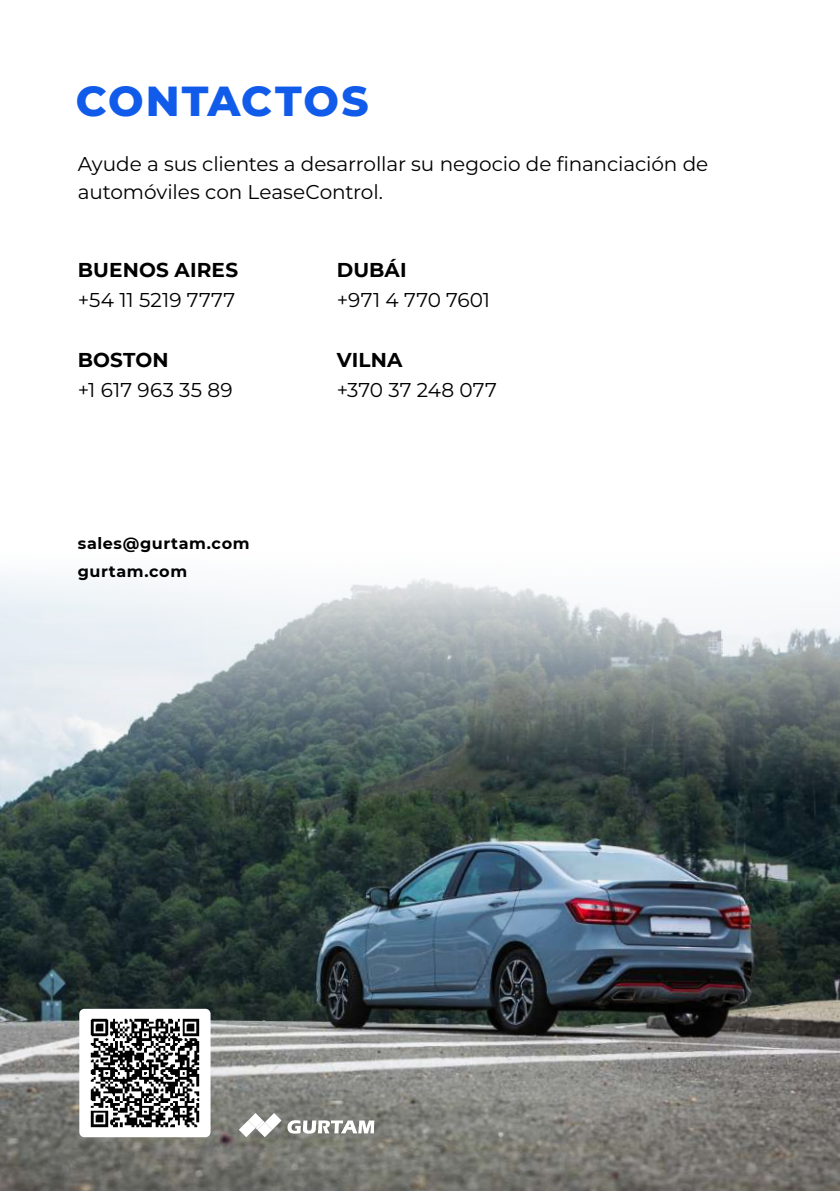
<style>
.page{position:relative;width:840px;height:1191px;background:#fff}
.page>*{position:absolute;margin:0;border:0;box-sizing:border-box;transform-origin:0 0}
.t1{font:800 42px "Montserrat";letter-spacing:.04em;color:#115beb}
.t2{font:20px/28px "Montserrat";letter-spacing:-.005em;color:#000}
.t3{font:700 20px "Montserrat";letter-spacing:.005em;color:#000}
.t4{font:20px "Montserrat";letter-spacing:.015em;color:#000}
.t5{font:700 16px/28px "Montserrat";letter-spacing:.035em;color:#000}
</style>
<div class="page">
<img style="left:0;top:796px;width:839px;height:395px">
<img style="left:0;top:576px;width:839px;height:220px">
<svg style="left:287px;top:1120px;width:87px;height:13px"></svg>
<svg style="left:239px;top:1113px;width:42px;height:24px"></svg>
<div style="left:79px;top:1008px;width:131px;height:129px;background:#fff;border-radius:5px"></div>
<img style="left:90px;top:1018px;width:110px;height:110px">
<h1 class="t1" style="left:76px;top:73px;width:294px">CONTACTOS</h1>
<p class="t2" style="left:78px;top:149px;width:631px">Ayude a sus clientes a desarrollar su negocio de financiación de automóviles con LeaseControl.</p>
<p class="t3" style="left:78px;top:255px;width:162px">BUENOS AIRES</p>
<p class="t4" style="left:78px;top:286px;width:159px">+54 11 5219 7777</p>
<p class="t3" style="left:78px;top:345px;width:92px">BOSTON</p>
<p class="t4" style="left:78px;top:376px;width:156px">+1 617 963 35 89</p>
<p class="t5" style="left:78px;top:529px;width:173px">sales@gurtam.com gurtam.com</p>
<p class="t3" style="left:336px;top:256px;width:71px">DUBÁI</p>
<p class="t2" style="left:336px;top:285px;width:155px">+971 4 770 7601</p>
<p class="t3" style="left:336px;top:346px;width:67px">VILNA</p>
<p class="t2" style="left:336px;top:375px;width:162px">+370 37 248 077</p>
</div>
